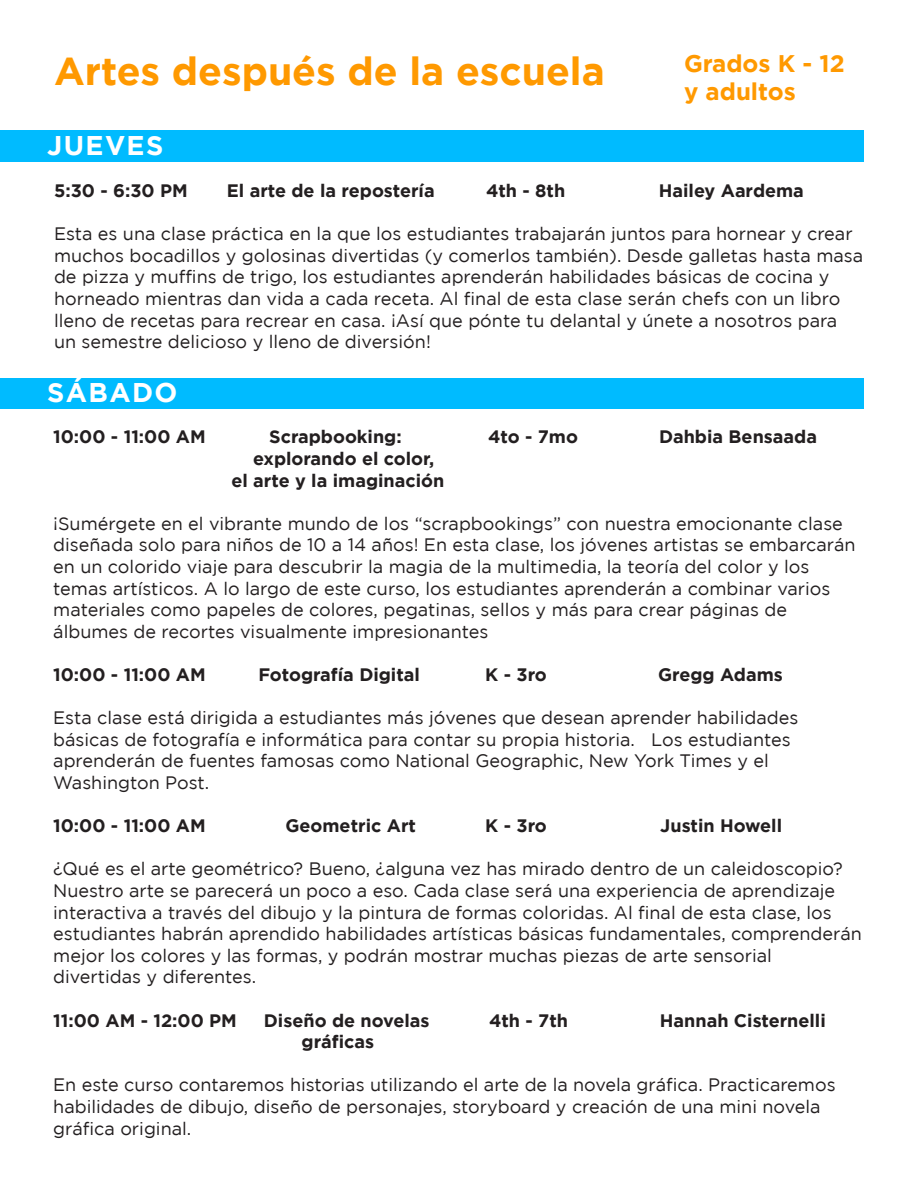
<style>
.page{position:relative;width:918px;height:1188px;background:#fff}
.page>*{position:absolute;margin:0;border:0;box-sizing:border-box;transform-origin:0 0}
.t1{font:700 39px "Gotham";color:#f90}
.t2{font:700 27px "Gotham";letter-spacing:.05em;color:#fff}
.t3{font:700 24px "Gotham";color:#f90}
.t4{font:18px/21.6px "Gotham";color:#231f20}
.t5{font:700 18px "Gotham";color:#231f20}
</style>
<div class="page">
<div style="left:0;top:378px;width:863px;height:30px;background:#0bf"></div>
<div style="left:0;top:130px;width:863px;height:32px;background:#0bf"></div>
<p class="t1" style="left:54px;top:49px;width:552px">Artes después de la escuela</p>
<p class="t3" style="left:684px;top:49px;width:162px">Grados K - 12</p>
<p class="t3" style="left:684px;top:78px;width:113px">y adultos</p>
<p class="t2" style="left:47px;top:130px;width:118px">JUEVES</p>
<p class="t5" style="left:54px;top:180px;width:135px">5:30 - 6:30 PM</p>
<p class="t5" style="left:227px;top:180px;width:209px">El arte de la repostería</p>
<p class="t5" style="left:486px;top:180px;width:81px">4th - 8th</p>
<p class="t5" style="left:659px;top:180px;width:147px">Hailey Aardema</p>
<p class="t4" style="left:54px;top:223px;width:811px">Esta es una clase práctica en la que los estudiantes trabajarán juntos para hornear y crear muchos bocadillos y golosinas divertidas (y comerlos también). Desde galletas hasta masa de pizza y muffins de trigo, los estudiantes aprenderán habilidades básicas de cocina y horneado mientras dan vida a cada receta. Al final de esta clase serán chefs con un libro lleno de recetas para recrear en casa. ¡Así que pónte tu delantal y únete a nosotros para un semestre delicioso y lleno de diversión!</p>
<p class="t2" style="left:47px;top:377px;width:132px">SÁBADO</p>
<p class="t5" style="left:53px;top:427px;width:154px">10:00 - 11:00 AM</p>
<p class="t5" style="left:269px;top:427px;width:134px">Scrapbooking:</p>
<p class="t5" style="left:488px;top:427px;width:91px">4to - 7mo</p>
<p class="t5" style="left:659px;top:427px;width:159px">Dahbia Bensaada</p>
<p class="t5" style="left:253px;top:448px;width:183px">explorando el color,</p>
<p class="t5" style="left:231px;top:470px;width:214px">el arte y la imaginación</p>
<p class="t4" style="left:53px;top:512px;width:804px">¡Sumérgete en el vibrante mundo de los “scrapbookings” con nuestra emocionante clase diseñada solo para niños de 10 a 14 años! En esta clase, los jóvenes artistas se embarcarán en un colorido viaje para descubrir la magia de la multimedia, la teoría del color y los temas artísticos. A lo largo de este curso, los estudiantes aprenderán a combinar varios materiales como papeles de colores, pegatinas, sellos y más para crear páginas de álbumes de recortes visualmente impresionantes</p>
<p class="t5" style="left:53px;top:664px;width:154px">10:00 - 11:00 AM</p>
<p class="t5" style="left:258px;top:664px;width:163px">Fotografía Digital</p>
<p class="t5" style="left:485px;top:664px;width:63px">K - 3ro</p>
<p class="t5" style="left:658px;top:664px;width:126px">Gregg Adams</p>
<p class="t4" style="left:53px;top:707px;width:747px">Esta clase está dirigida a estudiantes más jóvenes que desean aprender habilidades básicas de fotografía e informática para contar su propia historia. Los estudiantes aprenderán de fuentes famosas como National Geographic, New York Times y el</p>
<p class="t4" style="left:53px;top:772px;width:158px">Washington Post.</p>
<p class="t5" style="left:53px;top:815px;width:154px">10:00 - 11:00 AM</p>
<p class="t5" style="left:285px;top:815px;width:132px">Geometric Art</p>
<p class="t5" style="left:485px;top:815px;width:63px">K - 3ro</p>
<p class="t5" style="left:660px;top:815px;width:123px">Justin Howell</p>
<p class="t4" style="left:53px;top:858px;width:810px">¿Qué es el arte geométrico? Bueno, ¿alguna vez has mirado dentro de un caleidoscopio?<br>Nuestro arte se parecerá un poco a eso. Cada clase será una experiencia de aprendizaje interactiva a través del dibujo y la pintura de formas coloridas. Al final de esta clase, los estudiantes habrán aprendido habilidades artísticas básicas fundamentales, comprenderán mejor los colores y las formas, y podrán mostrar muchas piezas de arte sensorial divertidas y diferentes.</p>
<p class="t5" style="left:53px;top:1010px;width:185px">11:00 AM - 12:00 PM</p>
<p class="t5" style="left:264px;top:1010px;width:167px">Diseño de novelas</p>
<p class="t5" style="left:489px;top:1010px;width:81px">4th - 7th</p>
<p class="t5" style="left:660px;top:1010px;width:167px">Hannah Cisternelli</p>
<p class="t5" style="left:302px;top:1031px;width:74px">gráficas</p>
<p class="t4" style="left:53px;top:1074px;width:784px">En este curso contaremos historias utilizando el arte de la novela gráfica. Practicaremos habilidades de dibujo, diseño de personajes, storyboard y creación de una mini novela gráfica original.</p>
</div>
